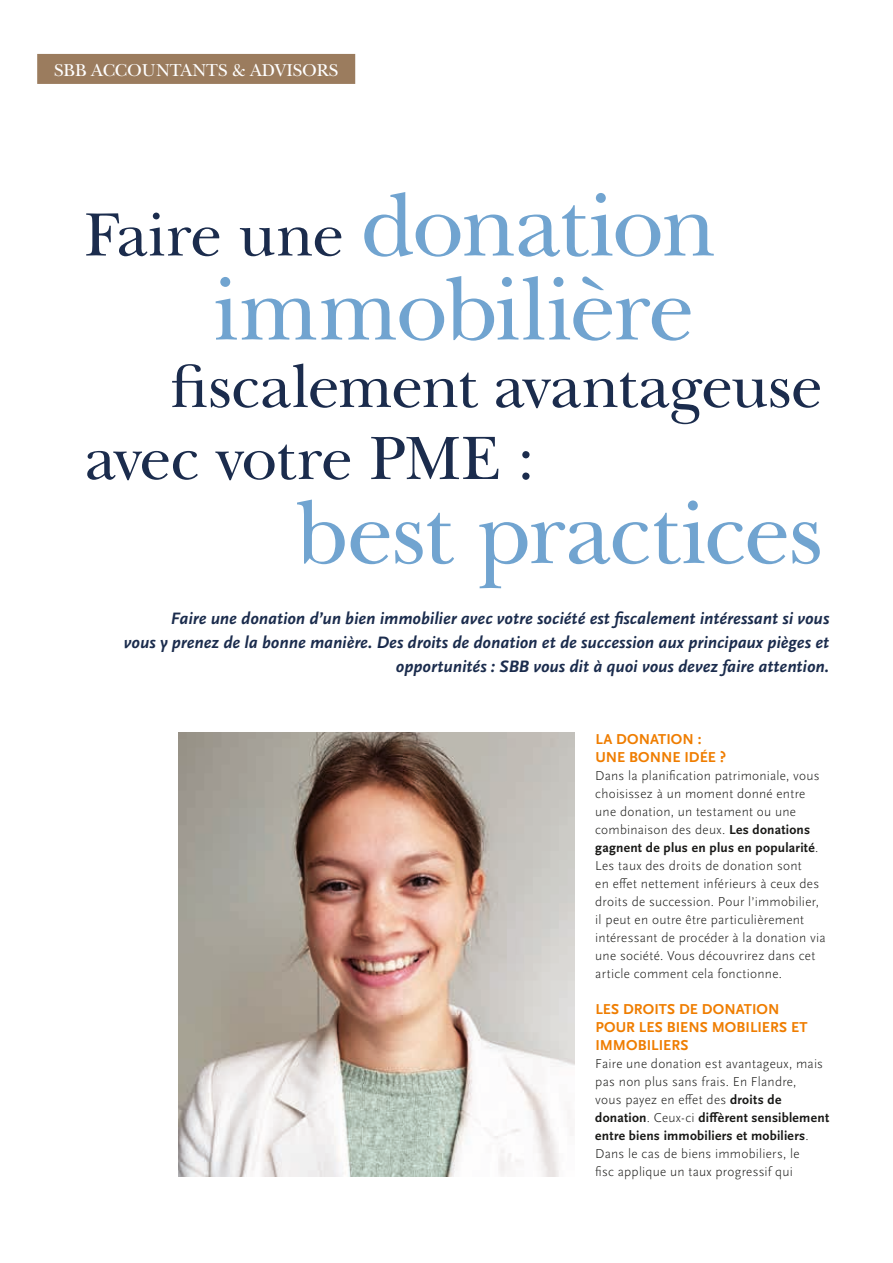
<style>
.page{position:relative;width:893px;height:1263px;background:#fff}
.page>*{position:absolute;margin:0;border:0;box-sizing:border-box;transform-origin:0 0}
.t1{font:93px "New Baskerville Std";letter-spacing:-.02em;color:#71a4d0}
.t2{font:63.75px/72px "New Baskerville Std";letter-spacing:-.02em;color:#1b2c4d}
.t3{font:18px "New Baskerville Std";color:#fff}
.t4{font:italic 700 17.25px/24px "Scala Sans OT";color:#1b2c4d;text-align:right}
.t5{font:700 15px/18px "Scala Sans OT";letter-spacing:.005em;color:#ef7d00}
.t6{font:300 13.5px/18px "Scala Sans OT";letter-spacing:.02em;color:#181816}
.s1{font-size:93px;color:#71a4d0}
.s2{font-weight:700}
</style>
<div class="page">
<div style="left:37px;top:54px;width:318px;height:30px;background:#9b7c5e"></div>
<img style="left:179px;top:732px;width:395px;height:444px">
<h3 class="t3" style="left:54px;top:60px;width:285px">SBB ACCOUNTANTS &amp; ADVISORS</h3>
<h2 class="t2" style="left:85px;top:199px;width:633px">Faire une <span class="s1">donation</span></h2>
<h1 class="t1" style="left:213px;top:255px;width:483px">immobilière</h1>
<h2 class="t2" style="left:85px;top:351px;width:739px;text-indent:85px">fiscalement avantageuse avec votre PME :</h2>
<h1 class="t1" style="left:295px;top:479px;width:529px">best practices</h1>
<p class="t4" style="left:124px;top:607px;width:707px">Faire une donation d’un bien immobilier avec votre société est fiscalement intéressant si vous<br>vous y prenez de la bonne manière. Des droits de donation et de succession aux principaux pièges et opportunités : SBB vous dit à quoi vous devez faire attention.</p>
<p class="t5" style="left:595px;top:730px;width:132px">LA DONATION :<br>UNE BONNE IDÉE ?</p>
<p class="t6" style="left:595px;top:767px;width:232px">Dans la planification patrimoniale, vous choisissez à un moment donné entre une donation, un testament ou une combinaison des deux. <span class="s2">Les donations gagnent de plus en plus en popularité</span>.<br>Les taux des droits de donation sont<br>en effet nettement inférieurs à ceux des droits de succession. Pour l’immobilier, il peut en outre être particulièrement intéressant de procéder à la donation via une société. Vous découvrirez dans cet article comment cela fonctionne.</p>
<p class="t5" style="left:595px;top:1000px;width:214px">LES DROITS DE DONATION<br>POUR LES BIENS MOBILIERS ET<br>IMMOBILIERS</p>
<p class="t6" style="left:595px;top:1055px;width:235px">Faire une donation est avantageux, mais pas non plus sans frais. En Flandre,<br>vous payez en effet des <span class="s2">droits de donation</span>. Ceux-ci <span class="s2">diffèrent sensiblement entre biens immobiliers et mobiliers</span>.<br>Dans le cas de biens immobiliers, le<br>fisc applique un taux progressif qui</p>
</div>
